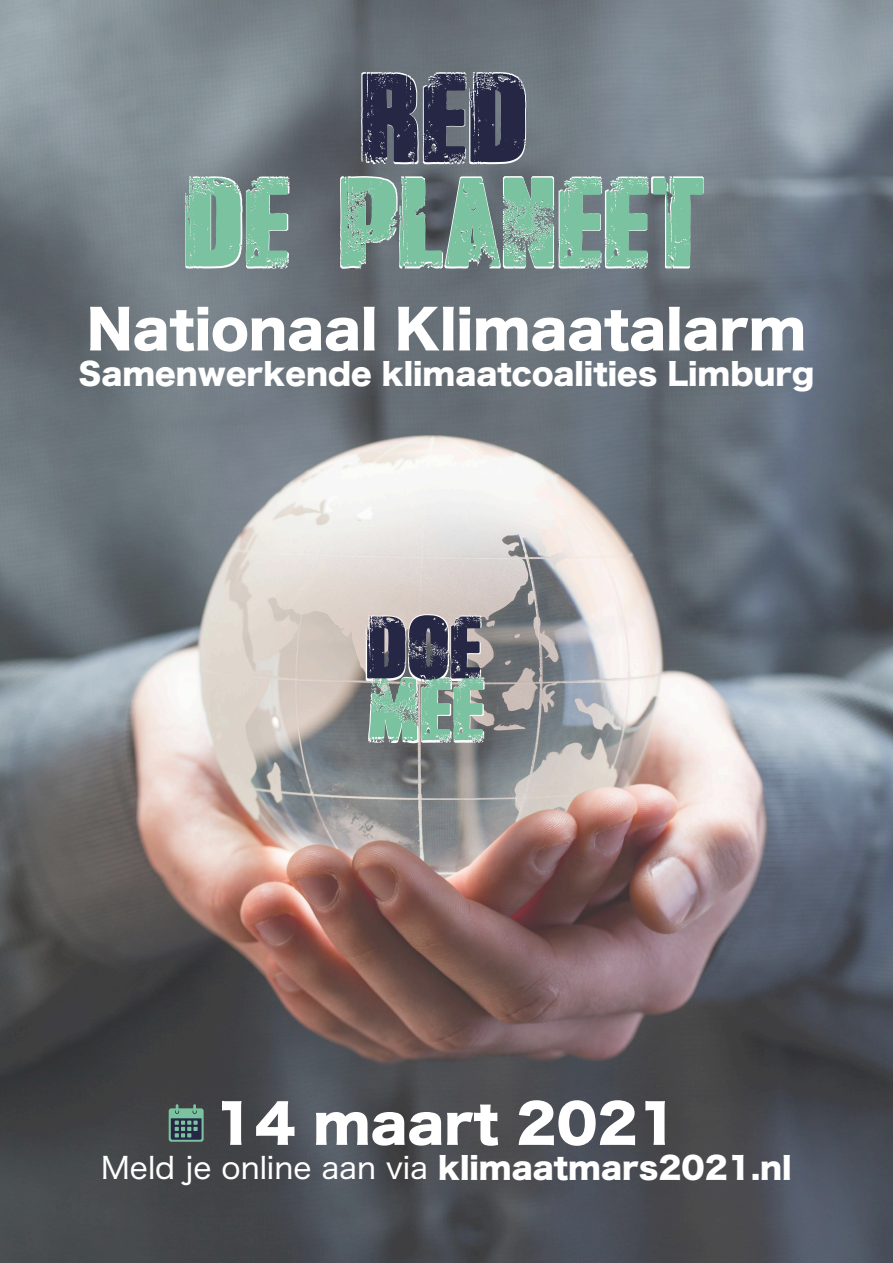
<style>
.page{position:relative;width:893px;height:1263px;background:#fff}
.page>*{position:absolute;margin:0;border:0;box-sizing:border-box;transform-origin:0 0}
.t1{font:52.5px "Hira Kaku Std W8";color:#fff}
.t2{font:30px "Hira Kaku Std W8";color:#fff}
.t3{font:30px "Hiragino Sans W4";color:#fff}
.s1{font-family:"Hira Kaku Std W8"}
</style>
<div class="page">
<img style="left:0;top:0;width:893px;height:1263px">
<svg style="left:185px;top:176px;width:519px;height:93px"></svg>
<svg style="left:186px;top:178px;width:517px;height:89px;background:#7da797"></svg>
<svg style="left:361px;top:72px;width:165px;height:92px;background:#46495f"></svg>
<svg style="left:366px;top:614px;width:119px;height:129px;background:#738786"></svg>
<svg style="left:169px;top:1104px;width:35px;height:38px"></svg>
<p class="t1" style="left:87px;top:300px;width:721px">Nationaal Klimaatalarm</p>
<p class="t2" style="left:79px;top:357px;width:737px">Samenwerkende klimaatcoalities Limburg</p>
<p class="t1" style="left:214px;top:1094px;width:465px">14 maart 2021</p>
<p class="t3" style="left:101px;top:1141px;width:692px">Meld je online aan via <span class="s1">klimaatmars2021.nl</span></p>
</div>
